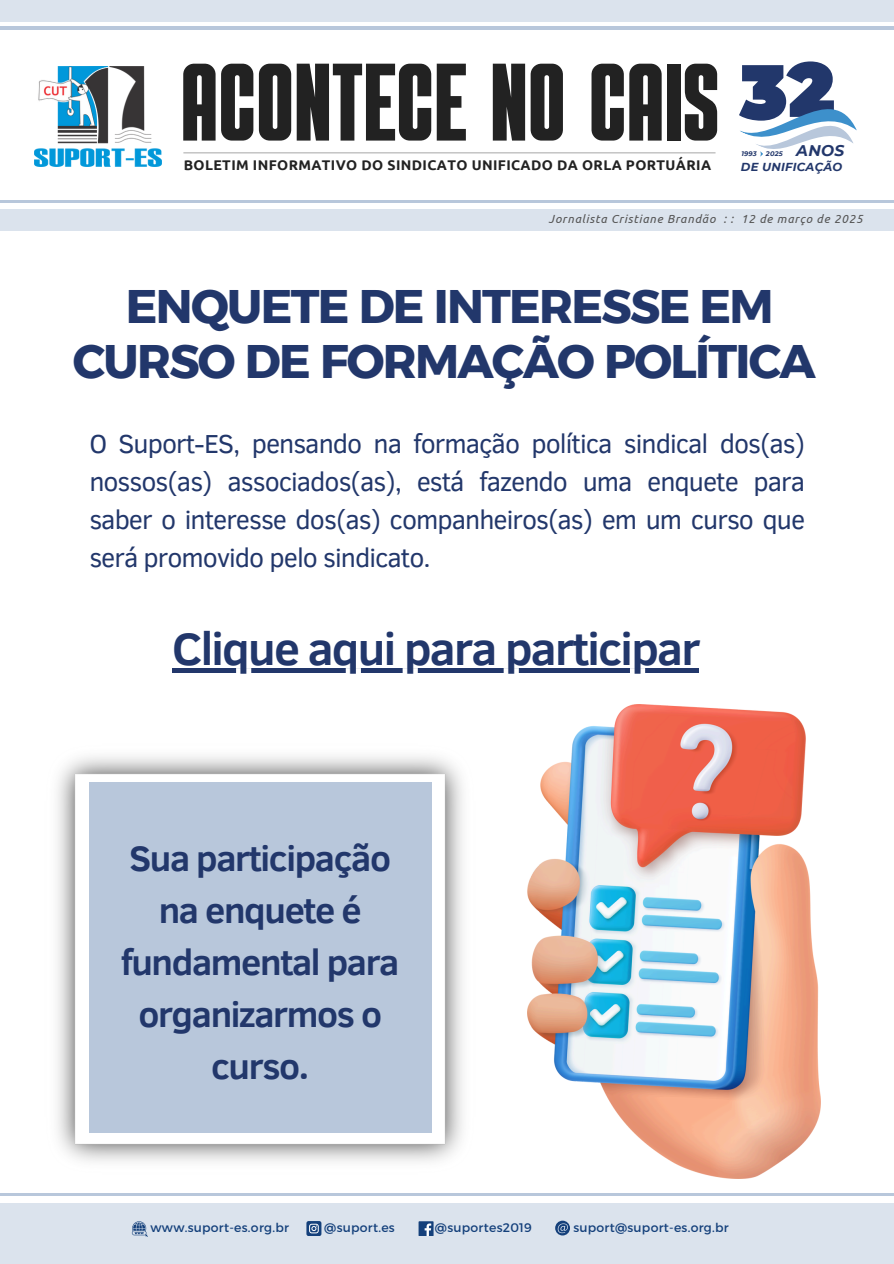
<style>
.page{position:relative;width:894px;height:1264px;background:#fff}
.page>*{position:absolute;margin:0;border:0;box-sizing:border-box;transform-origin:0 0}
.t1{font:109.8px "Alpha";letter-spacing:-.01em;color:#222}
.t2{font:46.95px/55.2px "Kief Montaser Bold";letter-spacing:-.035em;color:#22376b;text-align:center}
.t3{font:700 46.5px "Clear Sans";letter-spacing:-.035em;color:#22376b}
.t4{font:700 36.3px/51.8px "Clear Sans";letter-spacing:-.035em;color:#22376b;text-align:center}
.t5{font:26.7px/38.1px "Clear Sans";letter-spacing:-.035em;color:#22376b;text-align:justify}
.t6{font:italic 700 15.45px "Montserrat";color:#22376b}
.t7{font:700 14.1px "Ubuntu";letter-spacing:.03em;color:#222}
.t8{font:12.45px "Montserrat";letter-spacing:.02em;color:#14407b}
.t9{font:italic 11.7px "Ubuntu";letter-spacing:.065em;color:#545454}
.t10{font:italic 700 11.55px "Montserrat";letter-spacing:.02em;color:#22376b}
.t11{font:italic 700 6.6px "Montserrat";letter-spacing:.02em;color:#22376b}
</style>
<div class="page">
<div style="left:0;top:209px;width:893px;height:22px;background:#dbe3ed"></div>
<hr style="left:0;top:200px;width:893px;height:3px;background:#b8c7db">
<div style="left:0;top:0;width:893px;height:22px;background:#dbe3ed"></div>
<hr style="left:0;top:27px;width:893px;height:2px;background:#b8c7db">
<hr style="left:183px;top:152px;width:532px;height:1px;background:#a6a6a6">
<img style="left:35px;top:67px;width:127px;height:100px">
<svg style="left:739px;top:61px;width:118px;height:96px"></svg>
<div style="left:0;top:1203px;width:893px;height:60px;background:#dbe3ed"></div>
<hr style="left:0;top:1193px;width:893px;height:2px;background:#b8c7db">
<div style="left:418px;top:1221px;width:15px;height:14px;background:#14407b"></div>
<svg style="left:424px;top:1223px;width:7px;height:12px"></svg>
<svg style="left:555px;top:1220px;width:14px;height:15px"></svg>
<svg style="left:306px;top:1221px;width:15px;height:14px"></svg>
<svg style="left:132px;top:1221px;width:16px;height:15px"></svg>
<img style="left:527px;top:704px;width:293px;height:474px">
<div style="left:89px;top:782px;width:342px;height:350px;background:#b8c7db"></div>
<svg style="left:172px;top:668px;width:526px;height:5px;background:#41537f"></svg>
<h1 class="t1" style="left:180px;top:53px;width:540px">ACONTECE NO CAIS</h1>
<p class="t7" style="left:184px;top:157px;width:528px">BOLETIM INFORMATIVO DO SINDICATO UNIFICADO DA ORLA PORTUÁRIA</p>
<p class="t11" style="left:741px;top:150px;width:17px">1993</p>
<p class="t6" style="left:796px;top:141px;width:50px">ANOS</p>
<h6 class="t10" style="left:740px;top:160px;width:103px">DE UNIFICAÇÃO</h6>
<p class="t11" style="left:765px;top:150px;width:18px">2025</p>
<p class="t9" style="left:548px;top:212px;width:316px">Jornalista Cristiane Brandão : : 12 de março de 2025</p>
<p class="t2" style="left:73px;top:278px;width:744px">ENQUETE DE INTERESSE EM<br>CURSO DE FORMAÇÃO POLÍTICA</p>
<p class="t5" style="left:89px;top:423px;width:717px">O Suport-ES, pensando na formação política sindical dos(as) nossos(as) associados(as), está fazendo uma enquete para saber o interesse dos(as) companheiros(as) em um curso que será promovido pelo sindicato.</p>
<h2 class="t3" style="left:172px;top:615px;width:529px">Clique aqui para participar</h2>
<h5 class="t4" style="left:121px;top:831px;width:280px">Sua participação na enquete é fundamental para organizarmos o curso.</h5>
<p class="t8" style="left:150px;top:1219px;width:140px">www.suport-es.org.br</p>
<p class="t8" style="left:324px;top:1219px;width:72px">@suport.es</p>
<p class="t8" style="left:435px;top:1219px;width:98px">@suportes2019</p>
<p class="t8" style="left:573px;top:1219px;width:157px">suport@suport-es.org.br</p>
</div>
